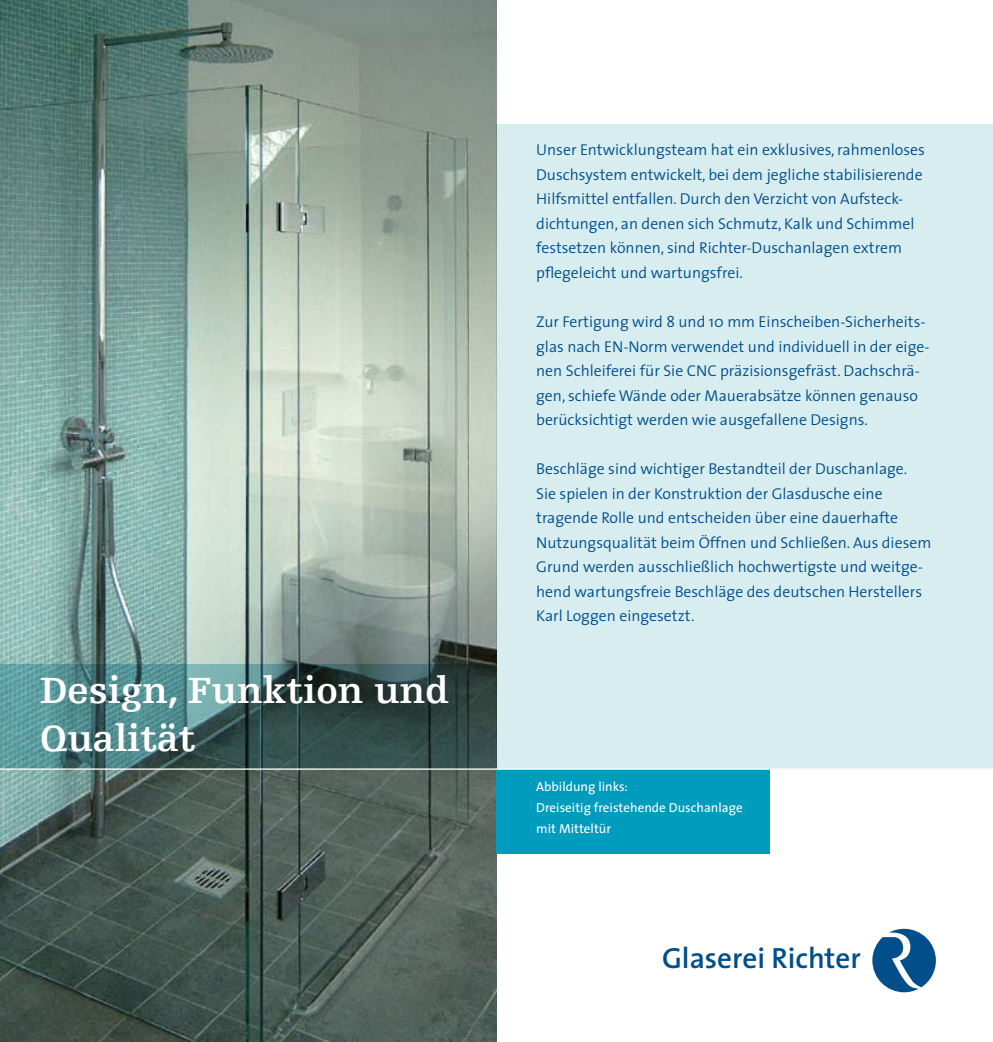
<style>
.page{position:relative;width:993px;height:1042px;background:#fff}
.page>*{position:absolute;margin:0;border:0;box-sizing:border-box;transform-origin:0 0}
.t1{font:700 38.5px/47.2px "Egyptienne F";color:#fff}
.t2{font:600 29.22px "The Sans";color:#004e8a}
.t3{font:300 15.75px/24.5px "The Sans";color:#004e8a}
.t4{font:13.12px/21px "The Sans";color:#fff}
</style>
<div class="page">
<img style="left:0;top:0;width:496px;height:1042px">
<div style="left:496px;top:124px;width:496px;height:645px;background:#d7edf0"></div>
<svg style="left:0;top:665px;width:496px;height:103px;background:#3f6564"></svg>
<svg style="left:872px;top:929px;width:63px;height:63px"></svg>
<div style="left:496px;top:769px;width:273px;height:84px;background:#009cbd"></div>
<hr style="left:0;top:768px;width:992px;height:2px;background:#fff">
<h1 class="t1" style="left:40px;top:668px;width:411px">Design, Funktion und<br>Qualität</h1>
<p class="t3" style="left:536px;top:137px;width:390px">Unser Entwicklungsteam hat ein exklusives, rahmenloses Duschsystem entwickelt, bei dem jegliche stabilisierende Hilfsmittel entfallen. Durch den Verzicht von Aufsteck&shy;dichtungen, an denen sich Schmutz, Kalk und Schimmel festsetzen können, sind Richter-Duschanlagen extrem pflegeleicht und wartungsfrei.</p>
<p class="t3" style="left:536px;top:309px;width:394px">Zur Fertigung wird 8 und 10 mm Einscheiben-Sicherheits&shy;glas nach EN-Norm verwendet und individuell in der eige&shy;nen Schleiferei für Sie CNC präzisionsgefräst. Dachschrä&shy;gen, schiefe Wände oder Mauerabsätze können genauso berücksichtigt werden wie ausgefallene Designs.</p>
<p class="t3" style="left:536px;top:456px;width:396px">Beschläge sind wichtiger Bestandteil der Duschanlage.<br>Sie spielen in der Konstruktion der Glasdusche eine tragende Rolle und entscheiden über eine dauerhafte Nutzungsqualität beim Öffnen und Schließen. Aus diesem Grund werden ausschließlich hochwertigste und weitge&shy;hend wartungsfreie Beschläge des deutschen Herstellers Karl Loggen eingesetzt.</p>
<p class="t4" style="left:536px;top:776px;width:208px">Abbildung links:<br>Dreiseitig freistehende Duschanlage mit Mitteltür</p>
<h2 class="t2" style="left:662px;top:933px;width:200px">Glaserei Richter</h2>
</div>
